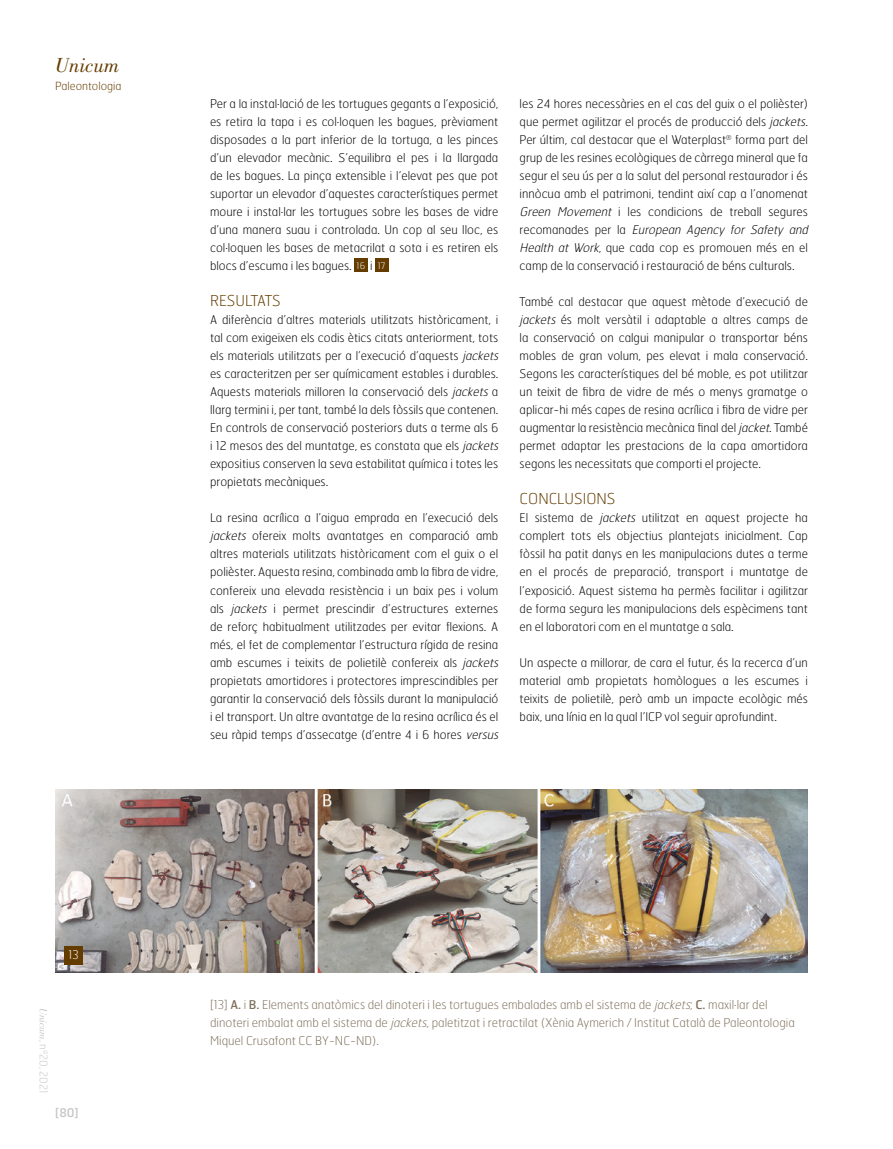
<style>
.page{position:relative;width:893px;height:1149px;background:#fff}
.page>*{position:absolute;margin:0;border:0;box-sizing:border-box;transform-origin:0 0}
.t1{font:italic 21px "Bodoni Std";color:#643c00}
.t2{font:100 15px "Hermes";color:#643c00}
.t3{font:100 12.15px/18px "Hermes";color:#80715d}
.t4{font:100 12px/18px "Hermes";color:#000;text-align:justify}
.t5{font:12px "Hermes";color:#c6c6c6}
.t6{font:100 12px "Hermes";color:#fff}
.t7{font:100 11.25px "Hermes";color:#643c00}
.t8{font:100 10.5px "Hermes";color:#c6c6c6}
.s1{font-family:"Bodoni Std";font-weight:400;font-style:italic}
.s2{font-size:9px;color:#fff}
.s3{font-style:italic}
.s4{font-weight:400}
</style>
<div class="page">
<div style="left:354px;top:258px;width:13px;height:14px;background:#643c00"></div>
<div style="left:375px;top:258px;width:13px;height:14px;background:#643c00"></div>
<img style="left:55px;top:789px;width:753px;height:183px">
<div style="left:64px;top:945px;width:19px;height:18px;background:#643c00"></div>
<h1 class="t1" style="left:55px;top:53px;width:66px">Unicum</h1>
<p class="t7" style="left:55px;top:79px;width:68px">Paleontologia</p>
<p class="t6" style="left:68px;top:947px;width:12px">13</p>
<p class="t8" style="left:50px;top:1007px;width:87px;rotate:90deg"><span class="s1">Unicum</span>, nº20, 2021</p>
<p class="t5" style="left:55px;top:1104px;width:25px">[80]</p>
<p class="t4" style="left:210px;top:94px;width:290px">Per a la instal·lació de les tortugues gegants a l’exposició, es retira la tapa i es col·loquen les bagues, prèviament disposades a la part inferior de la tortuga, a les pinces d’un elevador mecànic. S’equilibra el pes i la llargada de les bagues. La pinça extensible i l’elevat pes que pot suportar un elevador d’aquestes característiques permet moure i instal·lar les tortugues sobre les bases de vidre d’una manera suau i controlada. Un cop al seu lloc, es col·loquen les bases de metacrilat a sota i es retiren els blocs d’escuma i les bagues. <span class="s2">16</span> i <span class="s2">17</span></p>
<p class="t2" style="left:210px;top:291px;width:72px">RESULTATS</p>
<p class="t4" style="left:210px;top:310px;width:293px;text-align:left">A diferència d’altres materials utilitzats històricament, i tal com exigeixen els codis ètics citats anteriorment, tots els materials utilitzats per a l’execució d’aquests <span class="s3">jackets </span>es caracteritzen per ser químicament estables i durables.<br>Aquests materials milloren la conservació dels <span class="s3">jackets</span> a llarg termini i, per tant, també la dels fòssils que contenen.<br>En controls de conservació posteriors duts a terme als 6 i 12 mesos des del muntatge, es constata que els <span class="s3">jackets </span>expositius conserven la seva estabilitat química i totes les propietats mecàniques.</p>
<p class="t4" style="left:210px;top:508px;width:293px;text-align:left">La resina acrílica a l’aigua emprada en l’execució dels <span class="s3">jackets</span> ofereix molts avantatges en comparació amb altres materials utilitzats històricament com el guix o el polièster. Aquesta resina, combinada amb la fibra de vidre, confereix una elevada resistència i un baix pes i volum als <span class="s3">jackets</span> i permet prescindir d’estructures externes de reforç habitualment utilitzades per evitar flexions. A més, el fet de complementar l’estructura rígida de resina amb escumes i teixits de polietilè confereix als <span class="s3">jackets </span>propietats amortidores i protectores imprescindibles per garantir la conservació dels fòssils durant la manipulació i el transport. Un altre avantatge de la resina acrílica és el seu ràpid temps d’assecatge (d’entre 4 i 6 hores <span class="s3">versus</span></p>
<p class="t4" style="left:520px;top:94px;width:293px;text-align:left">les 24 hores necessàries en el cas del guix o el polièster) que permet agilitzar el procés de producció dels <span class="s3">jackets</span>.<br>Per últim, cal destacar que el Waterplast<sup>®</sup> forma part del grup de les resines ecològiques de càrrega mineral que fa segur el seu ús per a la salut del personal restaurador i és innòcua amb el patrimoni, tendint així cap a l’anomenat <span class="s3">Green Movement</span> i les condicions de treball segures r e c o m a n a d e s p e r l a <span class="s3">European Agency for Safety and Health at Work</span>, que cada cop es promouen més en el camp de la conservació i restauració de béns culturals.</p>
<p class="t4" style="left:520px;top:292px;width:290px">També cal destacar que aquest mètode d’execució de <span class="s3">jackets</span> és molt versàtil i adaptable a altres camps de la conservació on calgui manipular o transportar béns mobles de gran volum, pes elevat i mala conservació.<br>Segons les característiques del bé moble, es pot utilitzar un teixit de fibra de vidre de més o menys gramatge o aplicar-hi més capes de resina acrílica i fibra de vidre per augmentar la resistència mecànica final del <span class="s3">jacket</span>. També permet adaptar les prestacions de la capa amortidora segons les necessitats que comporti el projecte.</p>
<p class="t2" style="left:520px;top:489px;width:97px">CONCLUSIONS</p>
<p class="t4" style="left:520px;top:508px;width:290px">El sistema de <span class="s3">jackets</span> utilitzat en aquest projecte ha complert tots els objectius plantejats inicialment. Cap fòssil ha patit danys en les manipulacions dutes a terme en el procés de preparació, transport i muntatge de l’exposició. Aquest sistema ha permès facilitar i agilitzar de forma segura les manipulacions dels espècimens tant en el laboratori com en el muntatge a sala.</p>
<p class="t4" style="left:520px;top:652px;width:290px">Un aspecte a millorar, de cara el futur, és la recerca d’un material amb propietats homòlogues a les escumes i teixits de polietilè, però amb un impacte ecològic més baix, una línia en la qual l’ICP vol seguir aprofundint.</p>
<p class="t3" style="left:210px;top:994px;width:586px">[13] <span class="s4">A.</span> i <span class="s4">B.</span> Elements anatòmics del dinoteri i les tortugues embalades amb el sistema de <span class="s3">jackets</span>; <span class="s4">C.</span> maxil·lar del dinoteri embalat amb el sistema de <span class="s3">jackets</span>, paletitzat i retractilat (Xènia Aymerich / Institut Català de Paleontologia<br>Miquel Crusafont CC BY-NC-ND).</p>
</div>
